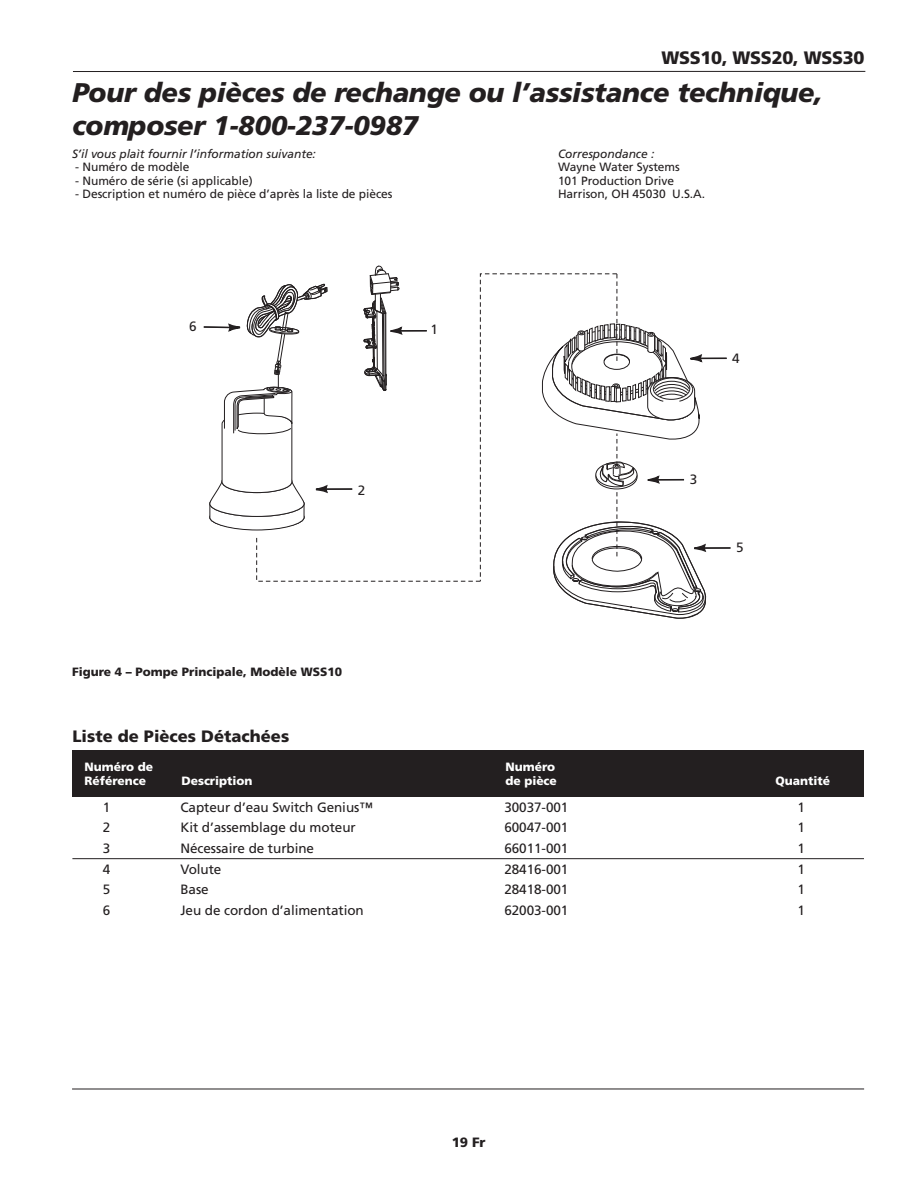
<style>
.page{position:relative;width:918px;height:1188px;background:#fff}
.page>*{position:absolute;margin:0;border:0;box-sizing:border-box;transform-origin:0 0}
.t1{font:italic 900 27px/33px "Frutiger";letter-spacing:-.01em;color:#231f20}
.t2{font:900 18px "Frutiger";letter-spacing:-.015em;color:#231f20}
.t3{font:900 16.5px "Frutiger";color:#231f20}
.t4{font:13.5px "Frutiger";letter-spacing:-.005em;color:#231f20}
.t5{font:900 13.5px "Frutiger";color:#231f20}
.t6{font:12px/13.5px "Frutiger";letter-spacing:-.005em;color:#231f20}
.t7{font:italic 12px "Frutiger";letter-spacing:-.005em;color:#231f20}
.t8{font:900 12px "Frutiger";letter-spacing:-.005em;color:#fff}
.t9{font:900 12px "Frutiger";color:#231f20}
</style>
<div class="page">
<hr style="left:72px;top:1089px;width:792px;height:1px;background:#231f20">
<hr style="left:73px;top:71px;width:792px;height:1px;background:#231f20">
<hr style="left:72px;top:858px;width:792px;height:1px;background:#231f20">
<div style="left:72px;top:750px;width:792px;height:46px;background:#231f20"></div>
<hr style="left:696px;top:358px;width:31px;height:1px;background:#231f20">
<hr style="left:700px;top:547px;width:30px;height:2px;background:#231f20">
<svg style="left:203px;top:265px;width:506px;height:354px"></svg>
<hr style="left:396px;top:330px;width:31px;height:2px;background:#231f20">
<h2 class="t2" style="left:661px;top:50px;width:205px">WSS10, WSS20, WSS30</h2>
<h1 class="t1" style="left:72px;top:79px;width:752px">Pour des pièces de rechange ou l’assistance technique, composer 1-800-237-0987</h1>
<p class="t7" style="left:72px;top:149px;width:245px">S’il vous plaìt fournir l’information suivante:</p>
<p class="t6" style="left:75px;top:161px;width:116px">- Numéro de modèle</p>
<p class="t6" style="left:75px;top:175px;width:179px">- Numéro de série (si applicable)</p>
<p class="t6" style="left:75px;top:188px;width:319px">- Description et numéro de pièce d’après la liste de pièces</p>
<p class="t7" style="left:558px;top:149px;width:98px">Correspondance :</p>
<p class="t6" style="left:558px;top:161px;width:149px">Wayne Water Systems<br>101 Production Drive<br>Harrison, OH 45030 U.S.A.</p>
<p class="t4" style="left:189px;top:321px;width:9px">6</p>
<p class="t4" style="left:430px;top:324px;width:9px">1</p>
<p class="t4" style="left:358px;top:485px;width:9px">2</p>
<p class="t9" style="left:72px;top:667px;width:272px">Figure 4 – Pompe Principale, Modèle WSS10</p>
<p class="t3" style="left:72px;top:729px;width:218px">Liste de Pièces Détachées</p>
<p class="t4" style="left:732px;top:352px;width:9px">4</p>
<p class="t4" style="left:690px;top:474px;width:9px">3</p>
<p class="t4" style="left:736px;top:542px;width:9px">5</p>
<p class="t8" style="left:84px;top:762px;width:70px">Numéro de</p>
<p class="t8" style="left:506px;top:762px;width:51px">Numéro</p>
<p class="t8" style="left:84px;top:776px;width:63px">Référence</p>
<p class="t8" style="left:181px;top:776px;width:72px">Description</p>
<p class="t8" style="left:506px;top:776px;width:53px">de pièce</p>
<p class="t8" style="left:776px;top:776px;width:56px">Quantité</p>
<p class="t4" style="left:103px;top:801px;width:9px">1</p>
<p class="t4" style="left:180px;top:801px;width:194px">Capteur d’eau Switch Genius™</p>
<p class="t4" style="left:504px;top:801px;width:66px">30037-001</p>
<p class="t4" style="left:798px;top:801px;width:9px">1</p>
<p class="t4" style="left:103px;top:822px;width:9px">2</p>
<p class="t4" style="left:180px;top:822px;width:177px">Kit d’assemblage du moteur</p>
<p class="t4" style="left:504px;top:822px;width:66px">60047-001</p>
<p class="t4" style="left:798px;top:822px;width:9px">1</p>
<p class="t4" style="left:103px;top:843px;width:9px">3</p>
<p class="t4" style="left:180px;top:843px;width:135px">Nécessaire de turbine</p>
<p class="t4" style="left:504px;top:843px;width:66px">66011-001</p>
<p class="t4" style="left:798px;top:843px;width:9px">1</p>
<p class="t4" style="left:103px;top:863px;width:9px">4</p>
<p class="t4" style="left:180px;top:863px;width:43px">Volute</p>
<p class="t4" style="left:504px;top:863px;width:66px">28416-001</p>
<p class="t4" style="left:798px;top:863px;width:9px">1</p>
<p class="t4" style="left:103px;top:884px;width:9px">5</p>
<p class="t4" style="left:180px;top:884px;width:30px">Base</p>
<p class="t4" style="left:504px;top:884px;width:66px">28418-001</p>
<p class="t4" style="left:798px;top:884px;width:9px">1</p>
<p class="t4" style="left:103px;top:905px;width:9px">6</p>
<p class="t4" style="left:180px;top:905px;width:185px">Jeu de cordon d’alimentation</p>
<p class="t4" style="left:504px;top:905px;width:66px">62003-001</p>
<p class="t4" style="left:798px;top:905px;width:9px">1</p>
<p class="t5" style="left:452px;top:1137px;width:35px">19 Fr</p>
</div>
